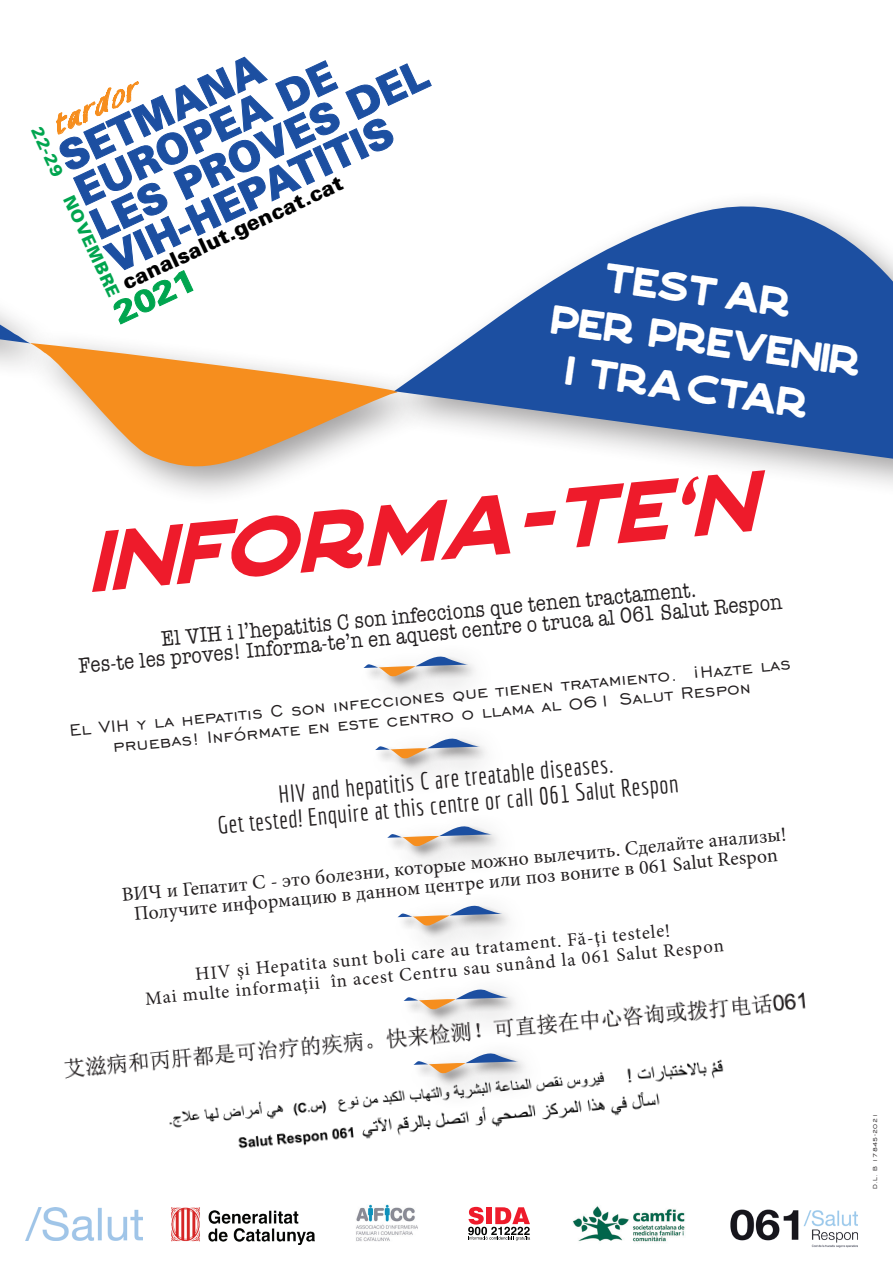
<style>
.page{position:relative;width:893px;height:1263px;background:#fff}
.page>*{position:absolute;margin:0;border:0;box-sizing:border-box;transform-origin:0 0}
.t1{font:italic 84.9px "Crafter";color:#ee1b2b;scale:.95 1}
.t2{font:900 41.25px/37.3px "Univers";color:#1c4fa1;scale:.95 1}
.t3{font:40.8px "Crafter Rough";color:#fff;scale:.95 1}
.t4{font:700 31.05px "Univers";color:#00a54f;scale:1.25 1}
.t5{font:italic 28.2px "The Dolbak Brush";color:#f68e1e;scale:1.25 1}
.t6{font:24.3px/25.3px "Economica";color:#231f20;text-align:center}
.t7{font:22.05px/20px "American Typewriter";color:#231f20;text-align:center;scale:.85 1}
.t8{font:900 21.15px "Univers";color:#000}
.t9{font:21px/20px "Engravers Gothic BT";color:#231f20;text-align:center}
.t10{font:19.8px/19.8px "Minion Pro";color:#231f20;text-align:center}
.t11{font:18.75px/20px "Minion Pro";color:#231f20;text-align:center}
.t12{font:900 16.95px "Univers";color:#00a54f}
.t13{font:7.5px "Engravers Gothic BT";letter-spacing:.05em;color:#231f20}
</style>
<div class="page">
<svg style="left:56px;top:56px;width:376px;height:268px"></svg>
<img style="left:169px;top:1086px;width:491px;height:63px">
<img style="left:64px;top:992px;width:742px;height:94px">
<div style="left:0;top:277px;width:64px;height:105px;background:#231f20;opacity:.43"></div>
<svg style="left:0;top:293px;width:30px;height:50px"></svg>
<div style="left:20px;top:329px;width:412px;height:177px;background:#231f20;opacity:.43"></div>
<svg style="left:26px;top:341px;width:357px;height:137px"></svg>
<div style="left:383px;top:190px;width:510px;height:319px;background:#fff"></div>
<svg style="left:394px;top:166px;width:499px;height:307px;fill:#1c4fa1"></svg>
<div style="left:368px;top:651px;width:81px;height:64px;background:#231f20;opacity:.43"></div>
<div style="left:406px;top:642px;width:93px;height:64px;background:#fcfcfc"></div>
<svg style="left:363px;top:653px;width:105px;height:24px"></svg>
<div style="left:380px;top:733px;width:81px;height:64px;background:#231f20;opacity:.43"></div>
<div style="left:417px;top:724px;width:94px;height:64px;background:#fcfcfc"></div>
<svg style="left:375px;top:735px;width:105px;height:24px"></svg>
<div style="left:392px;top:820px;width:81px;height:65px;background:#231f20;opacity:.43"></div>
<div style="left:430px;top:811px;width:93px;height:65px;background:#231f20;opacity:.43"></div>
<svg style="left:387px;top:823px;width:105px;height:24px"></svg>
<div style="left:402px;top:900px;width:82px;height:64px;background:#231f20;opacity:.43"></div>
<div style="left:440px;top:891px;width:93px;height:64px;background:#fcfcfc"></div>
<svg style="left:398px;top:903px;width:104px;height:23px"></svg>
<div style="left:393px;top:983px;width:59px;height:57px;background:#231f20;opacity:.43"></div>
<div style="left:408px;top:983px;width:82px;height:65px;background:#231f20;opacity:.43"></div>
<div style="left:446px;top:975px;width:93px;height:64px;background:#231f20;opacity:.43"></div>
<svg style="left:404px;top:986px;width:104px;height:24px"></svg>
<div style="left:403px;top:1047px;width:59px;height:57px;background:#231f20;opacity:.43"></div>
<div style="left:418px;top:1047px;width:81px;height:65px;background:#231f20;opacity:.43"></div>
<div style="left:456px;top:1038px;width:93px;height:65px;background:#231f20;opacity:.43"></div>
<svg style="left:413px;top:1050px;width:105px;height:24px"></svg>
<svg style="left:468px;top:1207px;width:62px;height:33px"></svg>
<img style="left:573px;top:1206px;width:112px;height:36px">
<img style="left:356px;top:1205px;width:62px;height:37px">
<img style="left:171px;top:1207px;width:144px;height:37px">
<img style="left:26px;top:1207px;width:117px;height:34px">
<img style="left:730px;top:1209px;width:128px;height:38px">
<p class="t2" style="left:53px;top:141px;width:387px;rotate:-25deg">SETMANA<br>EUROPEA DE<br>LES PROVES DEL<br>VIH-HEPATITIS</p>
<p class="t5" style="left:45px;top:116px;width:74px;rotate:-25deg">tardor</p>
<p class="t12" style="left:46px;top:123px;width:55px;rotate:65deg">22-29</p>
<p class="t12" style="left:78px;top:192px;width:111px;rotate:65deg">NOVEMBRE</p>
<p class="t8" style="left:118px;top:271px;width:242px;rotate:-25deg">canalsalut.gencat.cat</p>
<p class="t4" style="left:108px;top:298px;width:70px;rotate:-25deg">2021</p>
<p class="t3" style="left:608px;top:254px;width:200px;rotate:8deg">Test ar</p>
<p class="t3" style="left:555px;top:296px;width:330px;rotate:8deg">per prevenir</p>
<p class="t3" style="left:569px;top:347px;width:259px;rotate:8deg">i tractar</p>
<p class="t1" style="left:82px;top:513px;width:705px;rotate:-5deg">informa-te’n</p>
<p class="t7" style="left:76px;top:634px;width:832px;rotate:-5deg">El VIH i l’hepatitis C son infeccions que tenen tractament.<br>Fes-te les proves! Informa-te’n en aquest centre o truca al 061 Salut Respon</p>
<p class="t9" style="left:69px;top:718px;width:725px;rotate:-5deg">El VIH y la hepatitis C son infecciones que tienen tratamiento. ¡Hazte las pruebas! Infórmate en este centro o llama al 061 Salut Respon</p>
<p class="t6" style="left:214px;top:786px;width:464px;rotate:-5deg">HIV and hepatitis C are treatable diseases.<br>Get tested! Enquire at this centre or call 061 Salut Respon</p>
<p class="t10" style="left:121px;top:884px;width:669px;rotate:-5deg">ВИЧ и Гепатит С - это болезни, которые можно вылечить. Сделайте анализы!<br>Получите информацию в данном центре или поз воните в 061 Salut Respon</p>
<p class="t11" style="left:143px;top:967px;width:582px;rotate:-5deg">HIV şi Hepatita sunt boli care au tratament. Fă-ţi testele!<br>Mai multe informaţii în acest Centru sau sunând la 061 Salut Respon</p>
<p class="t13" style="left:871px;top:1189px;width:78px;rotate:-90deg">D.L. B 17845-2021</p>
</div>
